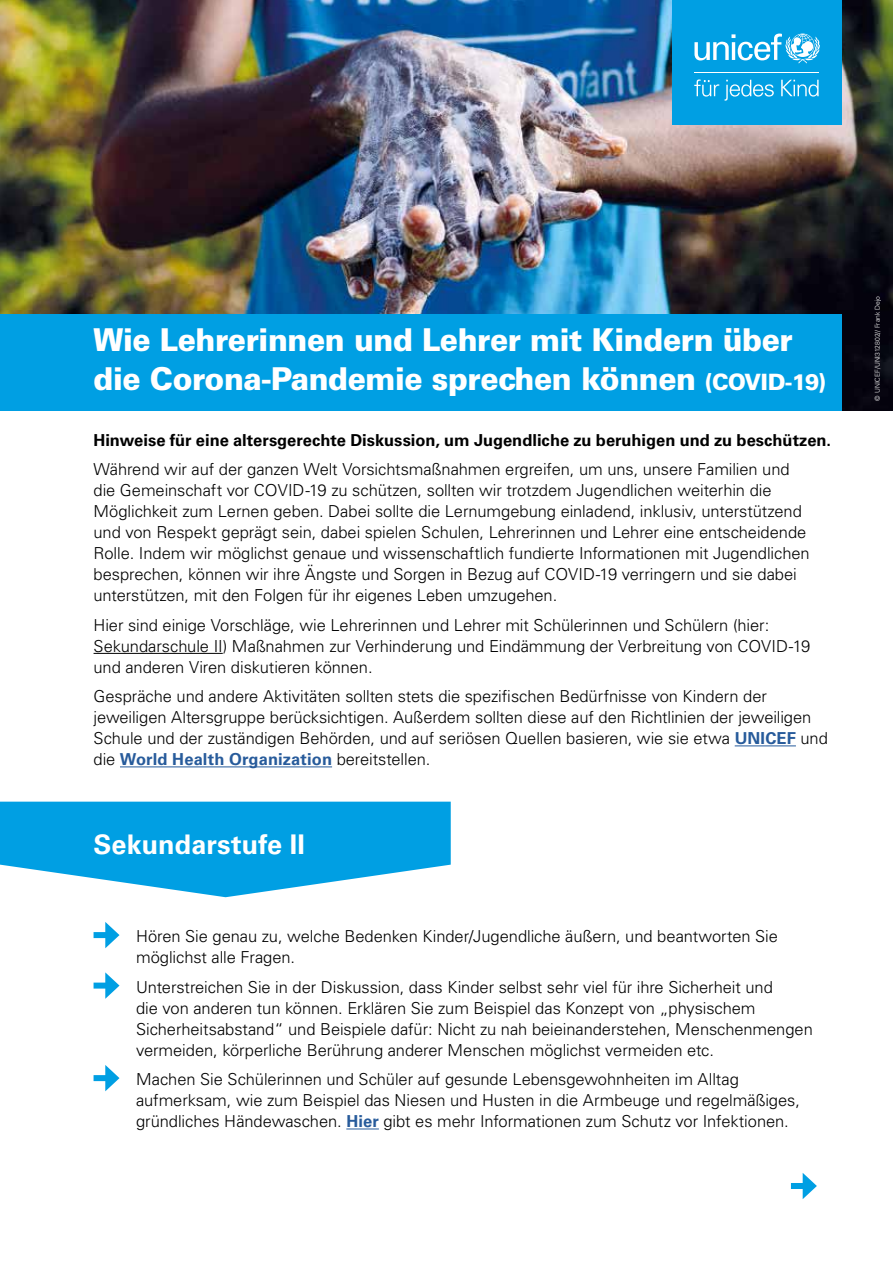
<style>
.page{position:relative;width:893px;height:1263px;background:#fff}
.page>*{position:absolute;margin:0;border:0;box-sizing:border-box;transform-origin:0 0}
.t1{font:900 31.5px/39px "Univers LT Std";letter-spacing:-.015em;color:#fff;scale:.95 1}
.t2{font:700 27px "Univers LT Std";letter-spacing:.005em;color:#fff}
.t3{font:300 16.5px/21px "Univers LT Std";letter-spacing:-.005em;color:#000}
.t4{font:700 16.5px "Univers LT Std";color:#000}
.t5{font:300 6.75px "Univers LT Std";color:#fff}
.s1{font-size:22.5px}
.s2{font-weight:700;color:#275b9b}
</style>
<div class="page">
<svg style="left:0;top:802px;width:451px;height:95px"></svg>
<img style="left:0;top:0;width:893px;height:410px">
<div style="left:672px;top:0;width:170px;height:124px;background:#009fe3"></div>
<svg style="left:694px;top:79px;width:25px;height:18px"></svg>
<svg style="left:725px;top:80px;width:49px;height:21px"></svg>
<svg style="left:781px;top:80px;width:38px;height:17px"></svg>
<svg style="left:694px;top:34px;width:126px;height:29px"></svg>
<hr style="left:695px;top:72px;width:124px;height:1px;background:#fff">
<hr style="left:94px;top:653px;width:129px;height:1px;background:#000">
<hr style="left:735px;top:745px;width:61px;height:1px;background:#275b9b">
<hr style="left:120px;top:766px;width:212px;height:1px;background:#275b9b">
<hr style="left:346px;top:1128px;width:33px;height:1px;background:#275b9b">
<div style="left:94px;top:932px;width:17px;height:6px;background:#009fe3"></div>
<svg style="left:105px;top:922px;width:15px;height:26px"></svg>
<div style="left:94px;top:982px;width:17px;height:6px;background:#009fe3"></div>
<svg style="left:105px;top:972px;width:15px;height:27px"></svg>
<div style="left:94px;top:1075px;width:17px;height:6px;background:#009fe3"></div>
<svg style="left:105px;top:1065px;width:15px;height:26px"></svg>
<div style="left:0;top:314px;width:842px;height:96px;background:#009fe3"></div>
<div style="left:791px;top:1183px;width:17px;height:6px;background:#009fe3"></div>
<svg style="left:803px;top:1173px;width:14px;height:26px"></svg>
<h1 class="t1" style="left:94px;top:320px;width:772px">Wie Lehrerinnen und Lehrer mit Kindern über die Corona-Pandemie sprechen können <span class="s1">(COVID-19)</span></h1>
<p class="t4" style="left:94px;top:430px;width:739px">Hinweise für eine altersgerechte Diskussion, um Jugendliche zu beruhigen und zu beschützen.</p>
<p class="t3" style="left:94px;top:459px;width:718px">Während wir auf der ganzen Welt Vorsichtsmaßnahmen ergreifen, um uns, unsere Familien und die Gemeinschaft vor COVID-19 zu schützen, sollten wir trotzdem Jugendlichen weiterhin die Möglichkeit zum Lernen geben. Dabei sollte die Lernumgebung einladend, inklusiv, unterstützend und von Respekt geprägt sein, dabei spielen Schulen, Lehrerinnen und Lehrer eine entscheidende Rolle. Indem wir möglichst genaue und wissenschaftlich fundierte Informationen mit Jugendlichen besprechen, können wir ihre Ängste und Sorgen in Bezug auf COVID-19 verringern und sie dabei unterstützen, mit den Folgen für ihr eigenes Leben umzugehen.</p>
<p class="t3" style="left:94px;top:614px;width:718px">Hier sind einige Vorschläge, wie Lehrerinnen und Lehrer mit Schülerinnen und Schülern (hier:<br>Sekundarschule II) Maßnahmen zur Verhinderung und Eindämmung der Verbreitung von COVID-19 und anderen Viren diskutieren können.</p>
<p class="t3" style="left:94px;top:686px;width:736px">Gespräche und andere Aktivitäten sollten stets die spezifischen Bedürfnisse von Kindern der jeweiligen Altersgruppe berücksichtigen. Außerdem sollten diese auf den Richtlinien der jeweiligen Schule und der zuständigen Behörden, und auf seriösen Quellen basieren, wie sie etwa <span class="s2">UNICEF</span> und die <span class="s2">World Health Organization</span> bereitstellen.</p>
<h2 class="t2" style="left:94px;top:828px;width:213px">Sekundarstufe II</h2>
<p class="t3" style="left:136px;top:926px;width:643px">Hören Sie genau zu, welche Bedenken Kinder/Jugendliche äußern, und beantworten Sie möglichst alle Fragen.</p>
<p class="t3" style="left:136px;top:976px;width:678px">Unterstreichen Sie in der Diskussion, dass Kinder selbst sehr viel für ihre Sicherheit und<br>die von anderen tun können. Erklären Sie zum Beispiel das Konzept von „physischem Sicherheitsabstand“ und Beispiele dafür: Nicht zu nah beieinanderstehen, Menschenmengen vermeiden, körperliche Berührung anderer Menschen möglichst vermeiden etc.</p>
<p class="t3" style="left:136px;top:1069px;width:665px">Machen Sie Schülerinnen und Schüler auf gesunde Lebensgewohnheiten im Alltag aufmerksam, wie zum Beispiel das Niesen und Husten in die Armbeuge und regelmäßiges, gründliches Händewaschen. <span class="s2">Hier</span> gibt es mehr Informationen zum Schutz vor Infektionen.</p>
<p class="t5" style="left:873px;top:400px;width:106px;rotate:-90deg">© UNICEF/UNI312802// Frank Dejo</p>
</div>
